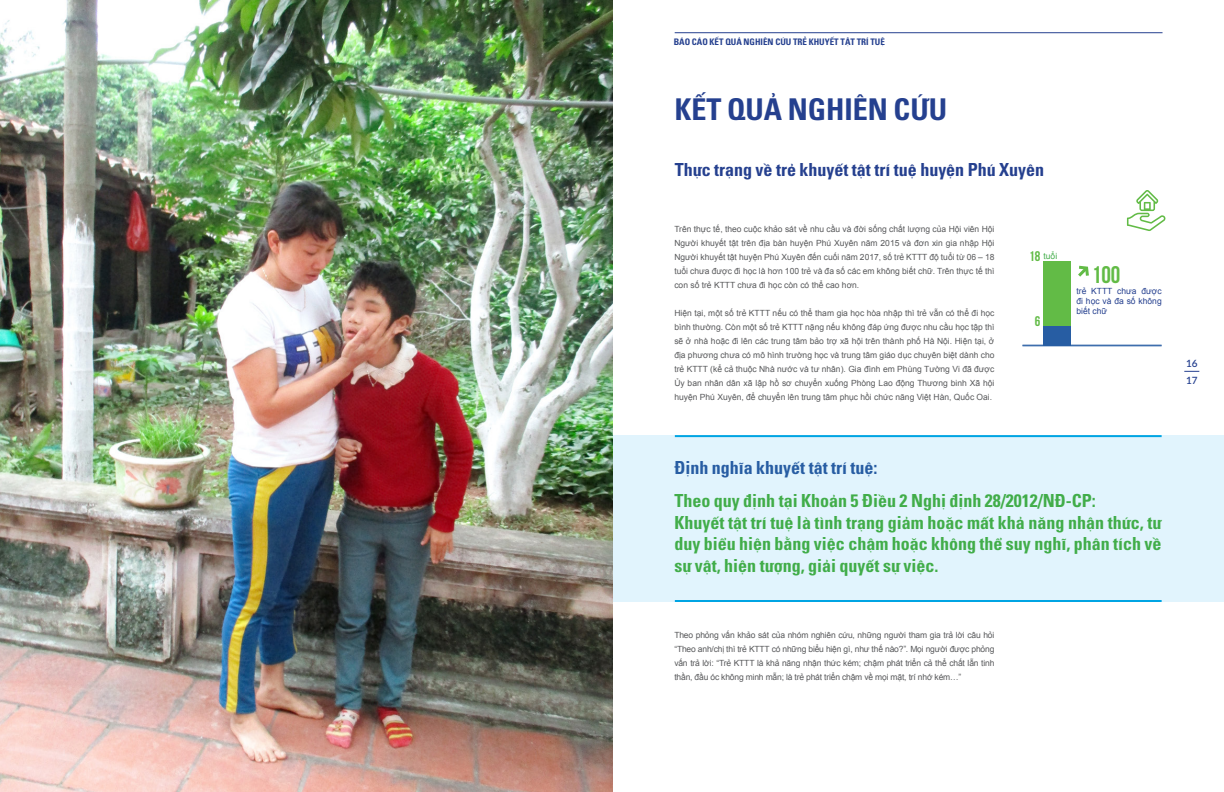
<style>
.page{position:relative;width:1224px;height:792px;background:#fff}
.page>*{position:absolute;margin:0;border:0;box-sizing:border-box;transform-origin:0 0}
.t1{font:700 30px "Iris Univers Condensed";color:#25408f}
.t2{font:700 24px "Bebas Neue";color:#62bb46}
.t3{font:700 18px/21.6px "Iris Univers Condensed";color:#41ad49}
.t4{font:700 18px "Iris Univers Condensed";color:#25408f}
.t5{font:700 18px "Iris Univers Condensed";color:#275da3}
.t6{font:700 14px "Bebas Neue";color:#62bb46}
.t7{font:600 10px "Lato";color:#25408f}
.t8{font:700 9px "Iris Univers Condensed";color:#25408f}
.t9{font:8.5px/14px "Arial";color:#58595b;text-align:justify}
.t10{font:8.5px/10.2px "Arial";color:#25408f;text-align:justify}
.t11{font:8.5px "Arial";color:#41ad49}
</style>
<div class="page">
<div style="left:612px;top:435px;width:612px;height:167px;background:#e1f4fd"></div>
<hr style="left:675px;top:32px;width:488px;height:1px;background:#25408f">
<svg style="left:1184px;top:371px;width:15px;height:1px"></svg>
<img style="left:0;top:0;width:612px;height:792px">
<svg style="left:1127px;top:190px;width:38px;height:41px"></svg>
<div style="left:1043px;top:261px;width:28px;height:84px;background:#62bb46"></div>
<div style="left:1043px;top:326px;width:28px;height:19px;background:#275da3"></div>
<svg style="left:1078px;top:265px;width:11px;height:12px"></svg>
<hr style="left:1022px;top:345px;width:140px;height:1px;background:#275da3">
<hr style="left:1022px;top:346px;width:140px;height:1px;background:#275da3">
<hr style="left:675px;top:435px;width:487px;height:2px;background:#00a4e3">
<hr style="left:675px;top:600px;width:487px;height:2px;background:#00a4e3">
<p class="t8" style="left:674px;top:36px;width:213px">BÁO CÁO KẾT QUẢ NGHIÊN CỨU TRẺ KHUYẾT TẬT TRÍ TUỆ</p>
<h1 class="t1" style="left:675px;top:90px;width:274px">KẾT QUẢ NGHIÊN CỨU</h1>
<h3 class="t4" style="left:675px;top:158px;width:371px">Thực trạng về trẻ khuyết tật trí tuệ huyện Phú Xuyên</h3>
<p class="t9" style="left:674px;top:222px;width:322px">Trên thực tế, theo cuộc khảo sát về nhu cầu và đời sống chất lượng của Hội viên Hội Người khuyết tật trên địa bàn huyện Phú Xuyên năm 2015 và đơn xin gia nhập Hội Người khuyết tật huyện Phú Xuyên đến cuối năm 2017, số trẻ KTTT độ tuổi từ 06 – 18 tuổi chưa được đi học là hơn 100 trẻ và đa số các em không biết chữ. Trên thực tế thì con số trẻ KTTT chưa đi học còn có thể cao hơn.</p>
<p class="t9" style="left:674px;top:306px;width:322px">Hiện tại, một số trẻ KTTT nếu có thể tham gia học hòa nhập thì trẻ vẫn có thể đi học bình thường. Còn một số trẻ KTTT nặng nếu không đáp ứng được nhu cầu học tập thì sẽ ở nhà hoặc đi lên các trung tâm bảo trợ xã hội trên thành phố Hà Nội. Hiện tại, ở địa phương chưa có mô hình trường học và trung tâm giáo dục chuyên biệt dành cho trẻ KTTT (kể cả thuộc Nhà nước và tư nhân). Gia đình em Phùng Tường Vi đã được Ủy ban nhân dân xã lập hồ sơ chuyển xuống Phòng Lao động Thương binh Xã hội huyện Phú Xuyên, để chuyển lên trung tâm phục hồi chức năng Việt Hàn, Quốc Oai.</p>
<h3 class="t6" style="left:1029px;top:249px;width:13px">18</h3>
<p class="t11" style="left:1044px;top:251px;width:15px">tuổi</p>
<h3 class="t6" style="left:1035px;top:313px;width:7px">6</h3>
<h2 class="t2" style="left:1092px;top:261px;width:30px">100</h2>
<p class="t10" style="left:1076px;top:286px;width:87px">trẻ KTTT chưa được đi học và đa số không biết chữ</p>
<h3 class="t5" style="left:674px;top:456px;width:205px">Định nghĩa khuyết tật trí tuệ:</h3>
<h3 class="t3" style="left:674px;top:489px;width:489px">Theo quy định tại Khoản 5 Điều 2 Nghị định 28/2012/NĐ-CP:<br>Khuyết tật trí tuệ là tình trạng giảm hoặc mất khả năng nhận thức, tư duy biểu hiện bằng việc chậm hoặc không thể suy nghĩ, phân tích về sự vật, hiện tượng, giải quyết sự việc.</h3>
<p class="t9" style="left:674px;top:628px;width:322px">Theo phỏng vấn khảo sát của nhóm nghiên cứu, những người tham gia trả lời câu hỏi “Theo anh/chị thì trẻ KTTT có những biểu hiện gì, như thế nào?”. Mọi người được phỏng vấn trả lời: “Trẻ KTTT là khả năng nhận thức kém; chậm phát triển cả thể chất lẫn tinh thần, đầu óc không minh mẫn; là trẻ phát triển chậm về mọi mặt, trí nhớ kém…”</p>
<p class="t7" style="left:1186px;top:356px;width:13px">16</p>
<p class="t7" style="left:1186px;top:373px;width:13px">17</p>
</div>
